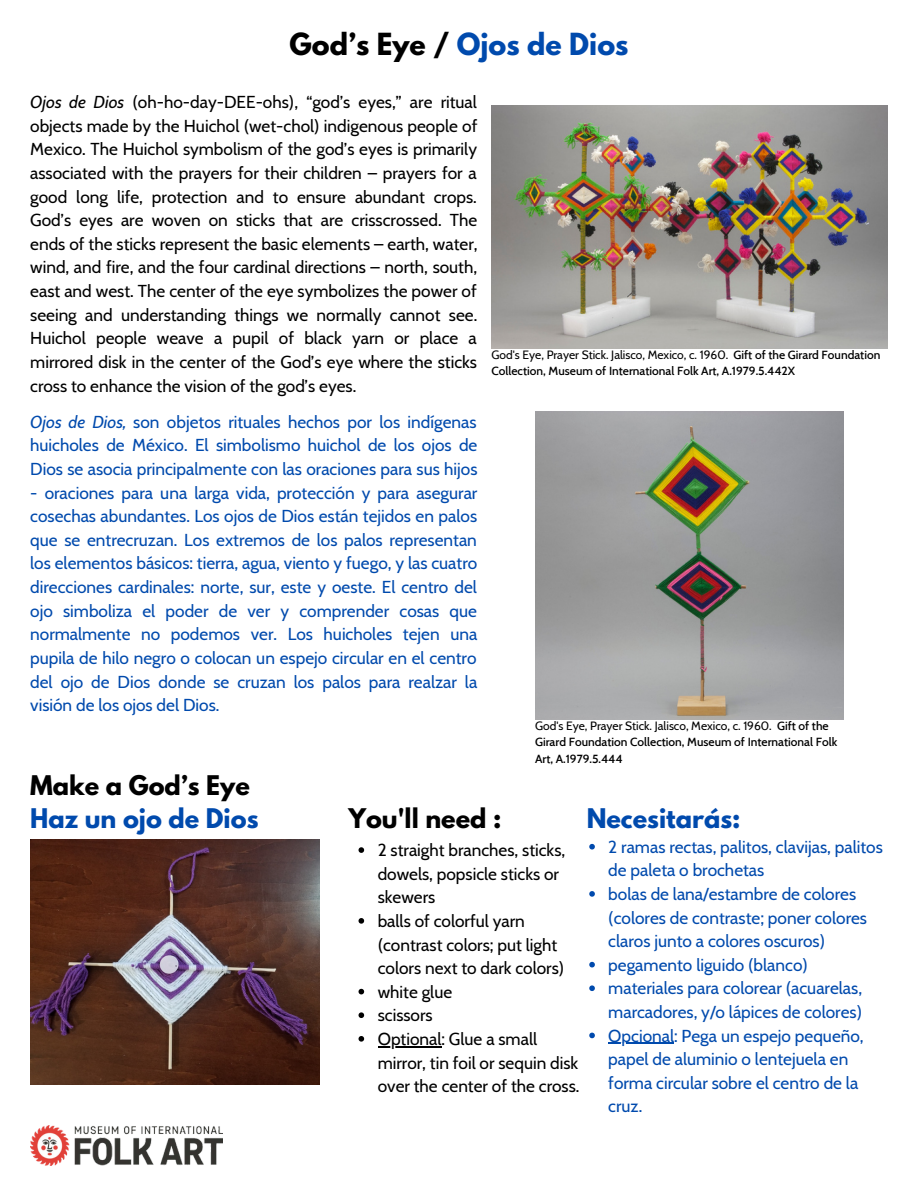
<style>
.page{position:relative;width:918px;height:1188px;background:#fff}
.page>*{position:absolute;margin:0;border:0;box-sizing:border-box;transform-origin:0 0}
.t1{font:700 27px "League Spartan";color:#004aad}
.t2{font:700 24px "League Spartan";color:#004aad}
.t3{font:700 24px "League Spartan";color:#000}
.t4{font:17.25px/23.7px "Cabin";color:#004aad}
.t5{font:17.25px/23.7px "Cabin";color:#000}
.t6{font:500 12px/16px "Cabin";color:#000}
.s1{color:#000}
.s2{font-style:italic}
.s3{font-weight:400}
</style>
<div class="page">
<img style="left:30px;top:1126px;width:193px;height:39px">
<img style="left:492px;top:105px;width:396px;height:243px">
<img style="left:535px;top:411px;width:308px;height:309px">
<svg style="left:359px;top:847px;width:5px;height:6px"></svg>
<svg style="left:359px;top:918px;width:5px;height:6px"></svg>
<svg style="left:359px;top:989px;width:5px;height:5px"></svg>
<svg style="left:359px;top:1012px;width:5px;height:6px"></svg>
<svg style="left:359px;top:1036px;width:5px;height:6px"></svg>
<hr style="left:378px;top:1046px;width:64px;height:1px;background:#000">
<svg style="left:589px;top:844px;width:6px;height:6px"></svg>
<svg style="left:589px;top:891px;width:6px;height:6px"></svg>
<svg style="left:589px;top:962px;width:6px;height:5px"></svg>
<svg style="left:589px;top:985px;width:6px;height:6px"></svg>
<svg style="left:589px;top:1033px;width:6px;height:5px"></svg>
<hr style="left:608px;top:1043px;width:66px;height:1px;background:#004aad">
<img style="left:30px;top:840px;width:289px;height:245px">
<p class="t1" style="left:290px;top:31px;width:340px"><span class="s1">God’s Eye /</span> Ojos de Dios</p>
<p class="t5" style="left:30px;top:90px;width:449px;text-align:justify"><span class="s2">Ojos de Dios</span> (oh-ho-day-DEE-ohs), “god’s eyes,” are ritual objects made by the Huichol (wet-chol) indigenous people of Mexico. The Huichol symbolism of the god’s eyes is primarily associated with the prayers for their children – prayers for a good long life, protection and to ensure abundant crops.<br>God’s eyes are woven on sticks that are crisscrossed. The ends of the sticks represent the basic elements – earth, water, wind, and fire, and the four cardinal directions – north, south, east and west. The center of the eye symbolizes the power of seeing and understanding things we normally cannot see.<br>Huichol people weave a pupil of black yarn or place a mirrored disk in the center of the God’s eye where the sticks cross to enhance the vision of the god’s eyes.</p>
<p class="t4" style="left:30px;top:410px;width:449px;text-align:justify"><span class="s2">Ojos de Dios,</span> son objetos rituales hechos por los indígenas huicholes de México. El simbolismo huichol de los ojos de Dios se asocia principalmente con las oraciones para sus hijos</p>
<p class="t4" style="left:30px;top:481px;width:449px;text-align:justify">- oraciones para una larga vida, protección y para asegurar cosechas abundantes. Los ojos de Dios están tejidos en palos que se entrecruzan. Los extremos de los palos representan los elementos básicos: tierra, agua, viento y fuego, y las cuatro direcciones cardinales: norte, sur, este y oeste. El centro del ojo simboliza el poder de ver y comprender cosas que normalmente no podemos ver. Los huicholes tejen una pupila de hilo negro o colocan un espejo circular en el centro del ojo de Dios donde se cruzan los palos para realzar la visión de los ojos del Dios.</p>
<p class="t6" style="left:492px;top:346px;width:390px"><span class="s3">God's Eye, Prayer Stick. Jalisco, Mexico, c. 1960.</span> Gift of the Girard Foundation<br>Collection, Museum of International Folk Art, A.1979.5.442X</p>
<p class="t6" style="left:535px;top:718px;width:304px"><span class="s3">God's Eye, Prayer Stick. Jalisco, Mexico, c. 1960.</span> Gift of the<br>Girard Foundation Collection, Museum of International Folk<br>Art, A.1979.5.444</p>
<p class="t3" style="left:30px;top:773px;width:221px">Make a God’s Eye</p>
<p class="t2" style="left:30px;top:806px;width:230px">Haz un ojo de Dios</p>
<p class="t3" style="left:348px;top:807px;width:155px">You'll need :</p>
<p class="t2" style="left:587px;top:807px;width:155px">Necesitarás:</p>
<p class="t5" style="left:378px;top:838px;width:189px">2 straight branches, sticks, dowels, popsicle sticks or skewers</p>
<p class="t5" style="left:378px;top:909px;width:188px">balls of colorful yarn (contrast colors; put light colors next to dark colors)</p>
<p class="t5" style="left:378px;top:980px;width:76px">white glue</p>
<p class="t5" style="left:378px;top:1003px;width:56px">scissors</p>
<p class="t5" style="left:378px;top:1027px;width:203px">Optional: Glue a small mirror, tin foil or sequin disk over the center of the cross.</p>
<p class="t4" style="left:608px;top:835px;width:276px">2 ramas rectas, palitos, clavijas, palitos de paleta o brochetas</p>
<p class="t4" style="left:608px;top:882px;width:260px">bolas de lana/estambre de colores (colores de contraste; poner colores claros junto a colores oscuros)</p>
<p class="t4" style="left:608px;top:953px;width:201px">pegamento liguido (blanco)</p>
<p class="t4" style="left:608px;top:976px;width:255px">materiales para colorear (acuarelas, marcadores, y/o lápices de colores)</p>
<p class="t4" style="left:608px;top:1024px;width:257px">Opcional: Pega un espejo pequeño, papel de aluminio o lentejuela en forma circular sobre el centro de la cruz.</p>
</div>
